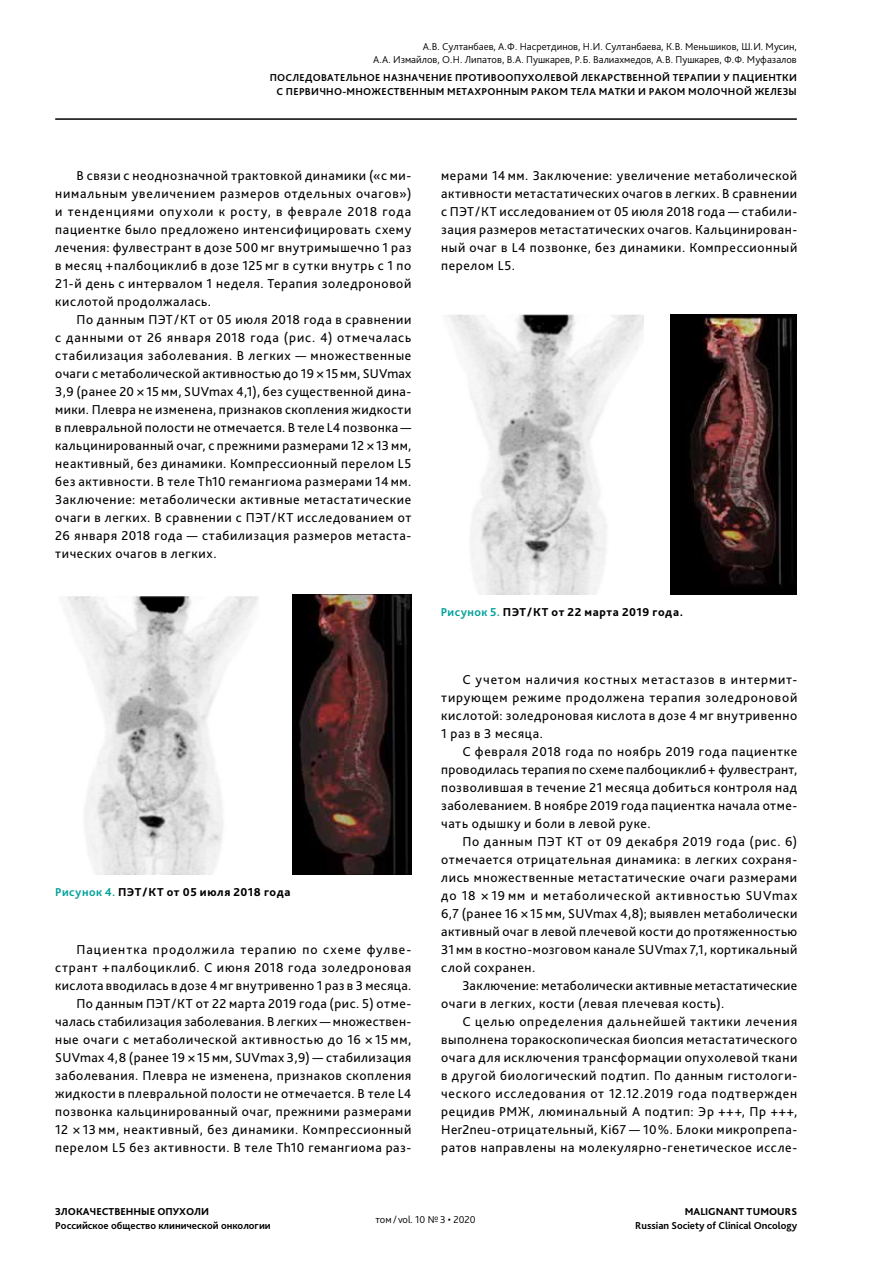
<style>
.page{position:relative;width:893px;height:1263px;background:#fff}
.page>*{position:absolute;margin:0;border:0;box-sizing:border-box;transform-origin:0 0}
.t1{font:13.5px/18px "Bliss Pro";letter-spacing:.045em;color:#000;text-align:justify}
.t2{font:13.5px/18px "Bliss Pro";letter-spacing:.025em;color:#000}
.t3{font:800 12px "Bliss Pro";letter-spacing:.05em;color:#000}
.t4{font:300 10.5px/13.5px "Bliss Pro";color:#000;text-align:right}
.t5{font:700 10.5px/13.5px "Bliss Pro";letter-spacing:.025em;color:#000;text-align:right}
.t6{font:700 10.5px "Bliss Pro";color:#000}
.t7{font:800 10.5px "Bliss Pro";color:#000}
.s1{font-weight:700;color:#00a19a}
</style>
<div class="page">
<hr style="left:55px;top:119px;width:742px;height:1px;background:#000">
<img style="left:65px;top:596px;width:193px;height:279px">
<img style="left:293px;top:594px;width:118px;height:281px">
<img style="left:447px;top:314px;width:197px;height:281px">
<img style="left:670px;top:314px;width:127px;height:281px">
<p class="t4" style="left:373px;top:39px;width:425px">А.В. Султанбаев, А.Ф. Насретдинов, Н.И. Султанбаева, К.В. Меньшиков, Ш.И. Мусин,<br>А.А. Измайлов, О.Н. Липатов, В.А. Пушкарев, Р.Б. Валиахмедов, А.В. Пушкарев, Ф.Ф. Муфазалов</p>
<p class="t5" style="left:270px;top:71px;width:529px">ПОСЛЕДОВАТЕЛЬНОЕ НАЗНАЧЕНИЕ ПРОТИВООПУХОЛЕВОЙ ЛЕКАРСТВЕННОЙ ТЕРАПИИ У ПАЦИЕНТКИ<br>С ПЕРВИЧНО-МНОЖЕСТВЕННЫМ МЕТАХРОННЫМ РАКОМ ТЕЛА МАТКИ И РАКОМ МОЛОЧНОЙ ЖЕЛЕЗЫ</p>
<p class="t1" style="left:55px;top:166px;width:358px;text-indent:21px">В связи с неоднозначной трактовкой динамики («с ми‑ нимальным увеличением размеров отдельных очагов») и тенденциями опухоли к росту, в феврале 2018 года пациентке было предложено интенсифицировать схему лечения: фулвестрант в дозе 500 мг внутримышечно 1 раз в месяц +палбоциклиб в дозе 125 мг в сутки внутрь с 1 по 21‑й день с интервалом 1 неделя. Терапия золедроновой кислотой продолжалась.</p>
<p class="t1" style="left:55px;top:310px;width:358px;text-indent:21px">По данным ПЭТ/КТ от 05 июля 2018 года в сравнении с данными от 26 января 2018 года (рис. 4) отмечалась стабилизация заболевания. В легких — множественные очаги с метаболической активностью до 19 ×15мм, SUVmax 3,9 (ранее 20 × 15мм, SUVmax 4,1), без существенной дина‑ мики. Плевра не изменена, признаков скопления жидкости в плевральной полости не отмечается. В теле L4 позвонка — кальцинированный очаг, с прежними размерами 12 × 13мм, неактивный, без динамики. Компрессионный перелом L5 без активности. В теле Th10 гемангиома размерами 14 мм.<br>Заключение: метаболически активные метастатические очаги в легких. В сравнении с ПЭТ/КТ исследованием от 26 января 2018 года — стабилизация размеров метаста‑ тических очагов в легких.</p>
<p class="t3" style="left:55px;top:885px;width:237px"><span class="s1">Рисунок 4.</span> ПЭТ/КТ от 05 июля 2018 года</p>
<p class="t1" style="left:55px;top:940px;width:358px;text-align:right">Пациентка продолжила терапию по схеме фулве‑ странт +палбоциклиб. С июня 2018 года золедроновая кислота вводилась в дозе 4 мг внутривенно 1 раз в 3 месяца.<br>По данным ПЭТ/КТ от 22 марта 2019 года (рис. 5) отме‑ чалась стабилизация заболевания. В легких — множествен‑ ные очаги с метаболической активностью до 16 × 15 мм, SUVmax 4,8 (ранее 19 × 15мм, SUVmax 3,9) — стабилизация заболевания. Плевра не изменена, признаков скопления жидкости в плевральной полости не отмечается. В теле L4 позвонка кальцинированный очаг, прежними размерами 12 × 13 мм, неактивный, без динамики. Компрессионный перелом L5 без активности. В теле Th10 гемангиома раз‑</p>
<p class="t1" style="left:441px;top:166px;width:358px">мерами 14 мм. Заключение: увеличение метаболической активности метастатических очагов в легких. В сравнении с ПЭТ/КТ исследованием от 05 июля 2018 года — стабили‑ зация размеров метастатических очагов. Кальцинирован‑ ный очаг в L4 позвонке, без динамики. Компрессионный перелом L5.</p>
<p class="t3" style="left:441px;top:605px;width:244px"><span class="s1">Рисунок 5.</span> ПЭТ/КТ от 22 марта 2019 года.</p>
<p class="t1" style="left:441px;top:670px;width:358px;text-indent:21px">С учетом наличия костных метастазов в интермит‑ тирующем режиме продолжена терапия золедроновой кислотой: золедроновая кислота в дозе 4 мг внутривенно 1 раз в 3 месяца.</p>
<p class="t1" style="left:441px;top:742px;width:358px;text-indent:21px">С февраля 2018 года по ноябрь 2019 года пациентке проводилась терапия по схеме палбоциклиб+ фулвестрант, позволившая в течение 21 месяца добиться контроля над заболеванием. В ноябре 2019 года пациентка начала отме‑ чать одышку и боли в левой руке.</p>
<p class="t1" style="left:441px;top:832px;width:358px;text-indent:21px">По данным ПЭТ КТ от 09 декабря 2019 года (рис. 6) отмечается отрицательная динамика: в легких сохраня‑ лись множественные метастатические очаги размерами до 18 × 19 мм и метаболической активностью SUVmax 6,7 (ранее 16 × 15 мм, SUVmax 4,8); выявлен метаболически активный очаг в левой плечевой кости до протяженностью 31мм в костно-мозговом канале SUVmax 7,1, кортикальный слой сохранен.</p>
<p class="t2" style="left:441px;top:976px;width:358px;text-indent:21px">Заключение: метаболически активные метастатические очаги в легких, кости (левая плечевая кость).</p>
<p class="t1" style="left:441px;top:1012px;width:358px;text-indent:21px">С целью определения дальнейшей тактики лечения выполнена торакоскопическая биопсия метастатического очага для исключения трансформации опухолевой ткани в другой биологический подтип. По данным гистологи‑ ческого исследования от 12.12.2019 года подтвержден рецидив РМЖ, люминальный А подтип: Эр +++, Пр +++, Нer2neu-отрицательный, Ki67 — 10%. Блоки микропрепа‑ ратов направлены на молекулярно-генетическое иссле‑</p>
<p class="t7" style="left:55px;top:1205px;width:155px">ЗЛОКАЧЕСТВЕННЫЕ ОПУХОЛИ</p>
<p class="t6" style="left:55px;top:1218px;width:217px">Российское общество клинической онкологии</p>
<p class="t4" style="left:375px;top:1213px;width:102px">том/ vol. 10 №3 • 2020</p>
<p class="t7" style="left:685px;top:1205px;width:114px">MALIGNANT TUMOURS</p>
<p class="t6" style="left:635px;top:1218px;width:164px">Russian Society of Clinical Oncology</p>
</div>
